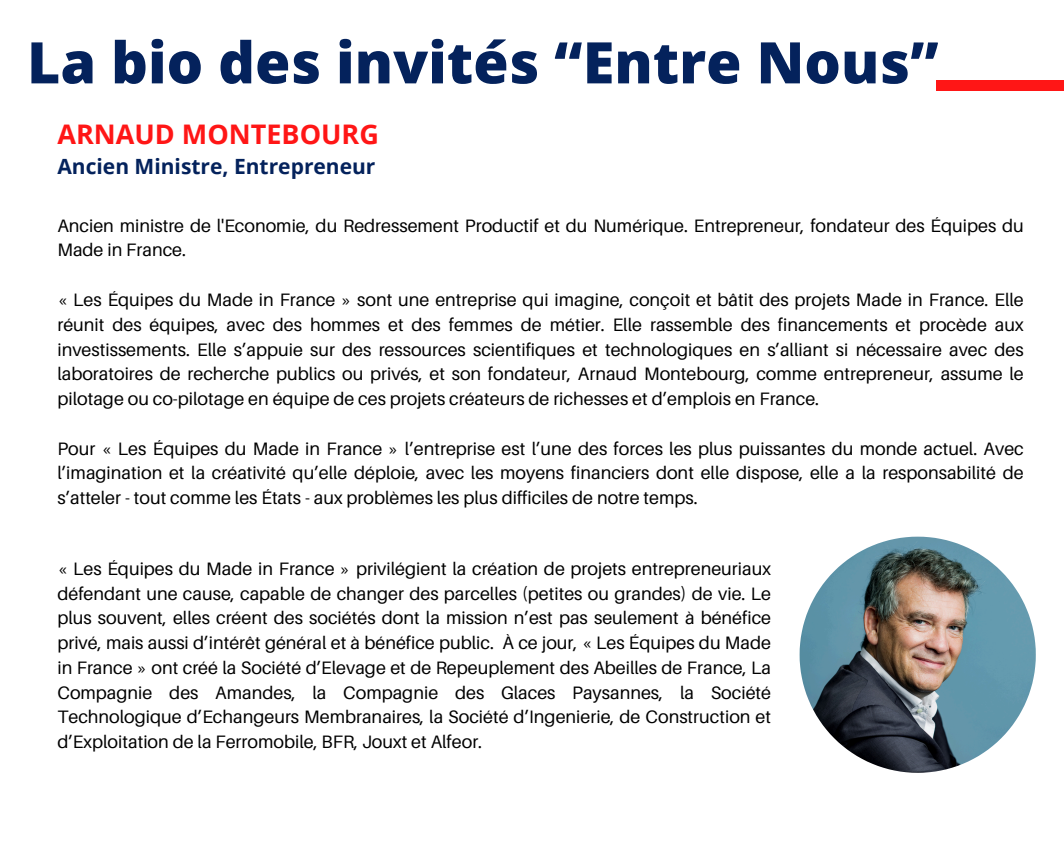
<style>
.page{position:relative;width:1064px;height:851px;background:#fff}
.page>*{position:absolute;margin:0;border:0;box-sizing:border-box;transform-origin:0 0}
.t1{font:800 57.3px "Open Sans";color:#04225c}
.t2{font:700 27px "Open Sans";color:#ff1616}
.t3{font:700 21px "Open Sans";color:#04225c}
.t4{font:18px/24.8px "Aileron";color:#000;text-align:justify}
</style>
<div class="page">
<div style="left:935px;top:80px;width:128px;height:10px;background:#ff1616"></div>
<img style="left:799px;top:536px;width:236px;height:236px">
<h1 class="t1" style="left:27px;top:22px;width:912px">La bio des invités “Entre Nous”</h1>
<h2 class="t2" style="left:57px;top:115px;width:323px">ARNAUD MONTEBOURG</h2>
<p class="t3" style="left:57px;top:152px;width:319px">Ancien Ministre, Entrepreneur</p>
<p class="t4" style="left:57px;top:213px;width:967px">Ancien ministre de l'Economie, du Redressement Productif et du Numérique. Entrepreneur, fondateur des Équipes du<br>Made in France.</p>
<p class="t4" style="left:57px;top:287px;width:967px">« Les Équipes du Made in France » sont une entreprise qui imagine, conçoit et bâtit des projets Made in France. Elle réunit des équipes, avec des hommes et des femmes de métier. Elle rassemble des financements et procède aux investissements. Elle s’appuie sur des ressources scientifiques et technologiques en s’alliant si nécessaire avec des laboratoires de recherche publics ou privés, et son fondateur, Arnaud Montebourg, comme entrepreneur, assume le pilotage ou co-pilotage en équipe de ces projets créateurs de richesses et d’emplois en France.</p>
<p class="t4" style="left:57px;top:435px;width:967px">Pour « Les Équipes du Made in France » l’entreprise est l’une des forces les plus puissantes du monde actuel. Avec l’imagination et la créativité qu’elle déploie, avec les moyens financiers dont elle dispose, elle a la responsabilité de s’atteler - tout comme les États - aux problèmes les plus difficiles de notre temps.</p>
<p class="t4" style="left:57px;top:555px;width:715px">« Les Équipes du Made in France » privilégient la création de projets entrepreneuriaux défendant une cause, capable de changer des parcelles (petites ou grandes) de vie. Le plus souvent, elles créent des sociétés dont la mission n’est pas seulement à bénéfice privé, mais aussi d’intérêt général et à bénéfice public. À ce jour, « Les Équipes du Made in France » ont créé la Société d’Elevage et de Repeuplement des Abeilles de France, La Compagnie des Amandes, la Compagnie des Glaces Paysannes, la Société Technologique d’Echangeurs Membranaires, la Société d’Ingenierie, de Construction et d’Exploitation de la Ferromobile, BFR, Jouxt et Alfeor.</p>
</div>
